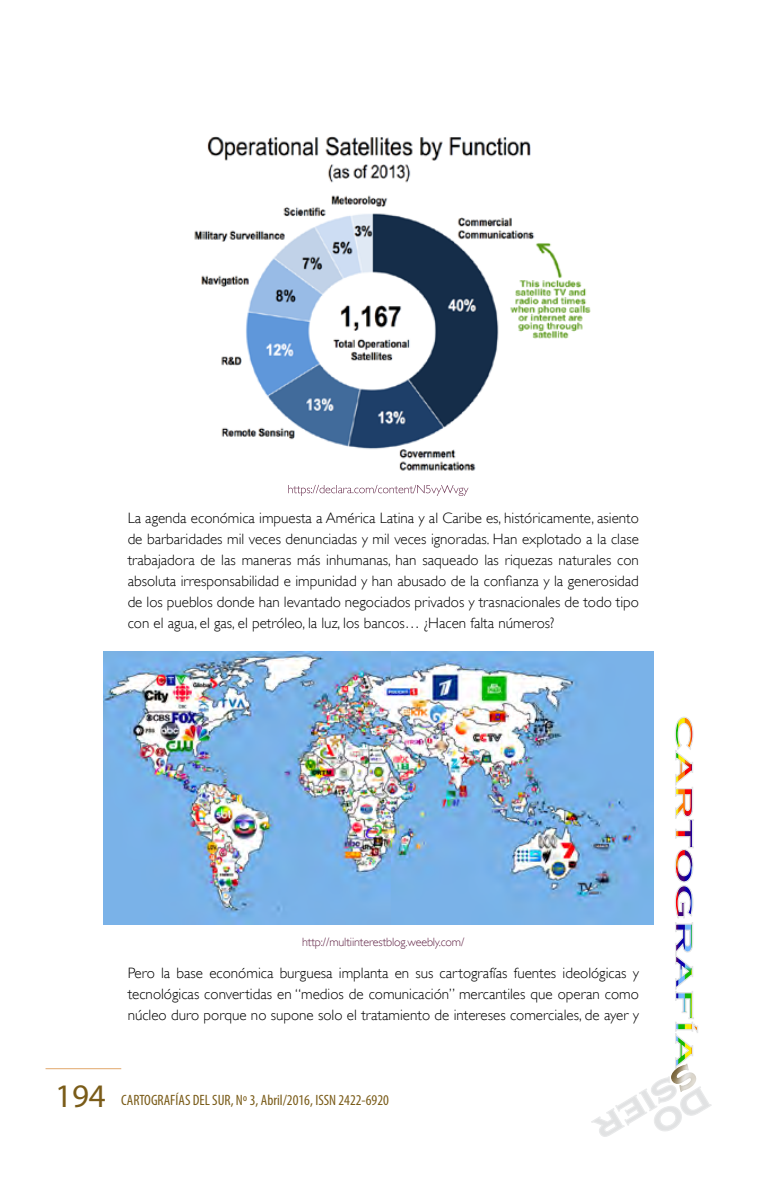
<style>
.page{position:relative;width:766px;height:1191px;background:#fff}
.page>*{position:absolute;margin:0;border:0;box-sizing:border-box;transform-origin:0 0}
.t1{font:300 15px/21px "Gill Sans";color:#000;text-align:justify}
.t2{font:condensed 15px "Myriad Pro";color:#7a5c19}
.t3{font:300 12px "Gill Sans";letter-spacing:-.01em;color:#65294a}
.s1{font-stretch:normal;font-size:33px}
</style>
<div class="page">
<hr style="left:45px;top:1068px;width:76px;height:1px;background:#e1a86c">
<svg style="left:590px;top:716px;width:122px;height:421px"></svg>
<img style="left:194px;top:136px;width:397px;height:335px">
<img style="left:103px;top:652px;width:550px;height:272px">
<svg style="left:288px;top:485px;width:180px;height:11px"></svg>
<p class="t1" style="left:128px;top:507px;width:512px">La agenda económica impuesta a América Latina y al Caribe es, históricamente, asiento de barbaridades mil veces denunciadas y mil veces ignoradas. Han explotado a la clase trabajadora de las maneras más inhumanas, han saqueado las riquezas naturales con absoluta irresponsabilidad e impunidad y han abusado de la confianza y la generosidad de los pueblos donde han levantado negociados privados y trasnacionales de todo tipo con el agua, el gas, el petróleo, la luz, los bancos… ¿Hacen falta números?</p>
<p class="t3" style="left:302px;top:935px;width:164px">http://multiinterestblog.weebly.com/</p>
<p class="t1" style="left:128px;top:962px;width:512px">Pero la base económica burguesa implanta en sus cartografías fuentes ideológicas y tecnológicas convertidas en “medios de comunicación” mercantiles que operan como núcleo duro porque no supone solo el tratamiento de intereses comerciales, de ayer y</p>
<p class="t2" style="left:55px;top:1091px;width:335px"><span class="s1">194</span> CARTOGRAFÍAS DEL SUR, Nº 3, Abril/2016, ISSN 2422-6920</p>
</div>
